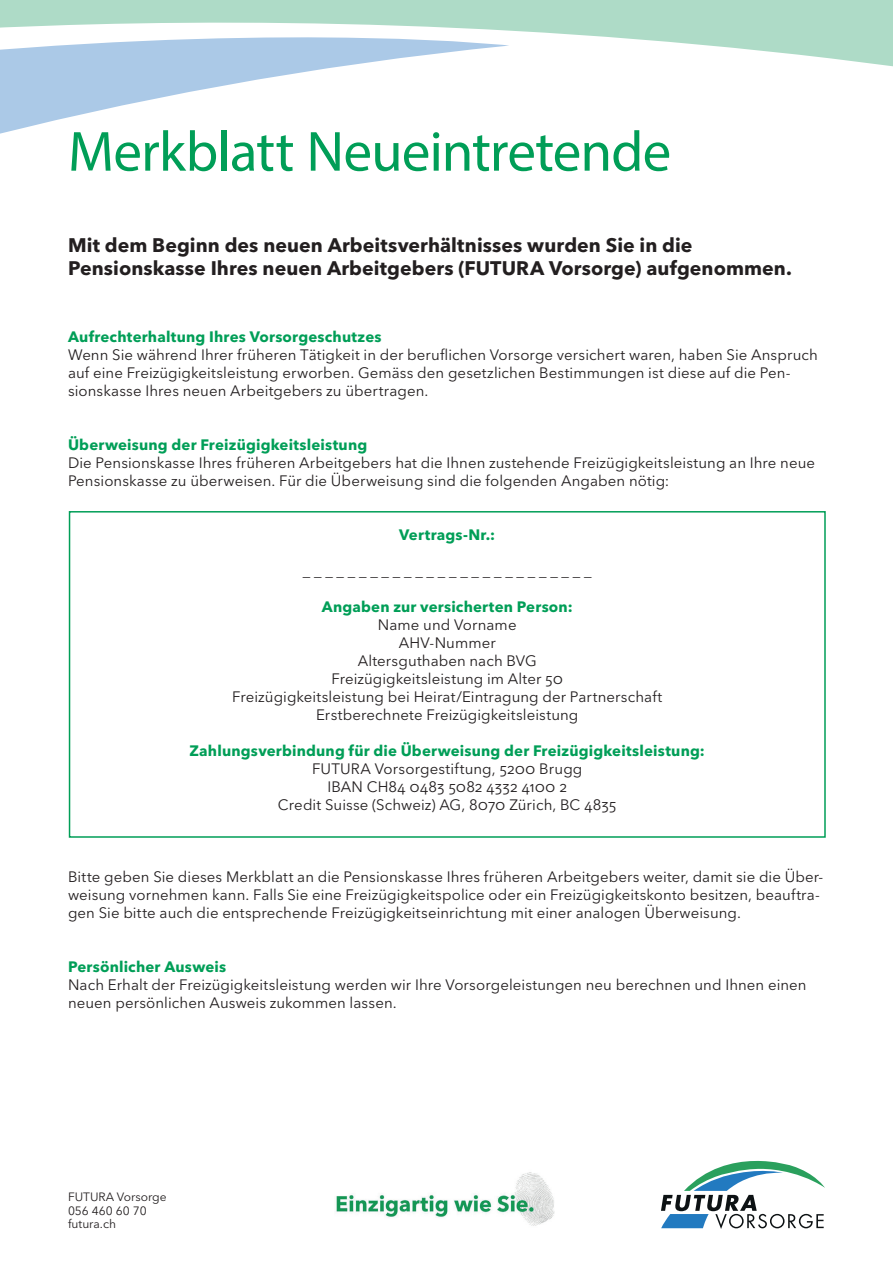
<style>
.page{position:relative;width:893px;height:1263px;background:#fff}
.page>*{position:absolute;margin:0;border:0;box-sizing:border-box;transform-origin:0 0}
.Titel{font:57px "Myriad Pro";letter-spacing:-.015em;color:#009e57}
.Leadtext{font:700 19.5px/22.5px "Avenir Next LT Pro";letter-spacing:.005em;color:#231f20}
.Grundtext{font:15px/18px "Avenir Next LT Pro";letter-spacing:.005em;color:#231f20}
.Grundtext-2{font:700 15px "Avenir Next LT Pro";letter-spacing:.01em;color:#009e57}
.t1{font:12px/13.5px "Avenir Next LT Pro";color:#231f20}
</style>
<div class="page">
<svg style="left:0;top:72px;width:304px;height:62px"></svg>
<svg style="left:0;top:0;width:893px;height:72px"></svg>
<svg style="left:661px;top:1160px;width:164px;height:69px"></svg>
<img style="left:336px;top:1172px;width:219px;height:54px">
<div style="left:69px;top:511px;width:757px;height:327px;border:2px solid #009e57"></div>
<p class="Titel" style="left:68px;top:116px;width:605px">Merkblatt Neueintretende</p>
<p class="Leadtext" style="left:68px;top:234px;width:725px">Mit dem Beginn des neuen Arbeitsverhältnisses wurden Sie in die<br>Pensionskasse Ihres neuen Arbeitgebers (FUTURA Vorsorge) aufgenommen.</p>
<p class="Grundtext-2" style="left:68px;top:328px;width:315px">Aufrechterhaltung Ihres Vorsorgeschutzes</p>
<p class="Grundtext" style="left:68px;top:346px;width:751px">Wenn Sie während Ihrer früheren Tätigkeit in der beruflichen Vorsorge versichert waren, haben Sie Anspruch auf eine Freizügigkeitsleistung erworben. Gemäss den gesetzlichen Bestimmungen ist diese auf die Pen&shy;sionskasse Ihres neuen Arbeitgebers zu übertragen.</p>
<p class="Grundtext-2" style="left:68px;top:436px;width:301px">Überweisung der Freizügigkeitsleistung</p>
<p class="Grundtext" style="left:68px;top:454px;width:749px">Die Pensionskasse Ihres früheren Arbeitgebers hat die Ihnen zustehende Freizügigkeitsleistung an Ihre neue<br>Pensionskasse zu überweisen. Für die Überweisung sind die folgenden Angaben nötig:</p>
<p class="Grundtext-2" style="left:399px;top:526px;width:97px">Vertrags-Nr.:</p>
<p class="Grundtext" style="left:303px;top:562px;width:290px">_ _ _ _ _ _ _ _ _ _ _ _ _ _ _ _ _ _ _ _ _ _ _ _ _ _</p>
<p class="Grundtext-2" style="left:322px;top:598px;width:252px">Angaben zur versicherten Person:</p>
<p class="Grundtext" style="left:378px;top:616px;width:140px">Name und Vorname</p>
<p class="Grundtext" style="left:399px;top:634px;width:98px">AHV-Nummer</p>
<p class="Grundtext" style="left:358px;top:652px;width:180px">Altersguthaben nach BVG</p>
<p class="Grundtext" style="left:331px;top:670px;width:233px">Freizügigkeitsleistung im Alter 50</p>
<p class="Grundtext" style="left:232px;top:688px;width:432px">Freizügigkeitsleistung bei Heirat/Eintragung der Partnerschaft</p>
<p class="Grundtext" style="left:316px;top:706px;width:264px">Erstberechnete Freizügigkeitsleistung</p>
<p class="Grundtext-2" style="left:190px;top:742px;width:517px">Zahlungsverbindung für die Überweisung der Freizügigkeitsleistung:</p>
<p class="Grundtext" style="left:312px;top:760px;width:272px">FUTURA Vorsorgestiftung, 5200 Brugg</p>
<p class="Grundtext" style="left:278px;top:778px;width:340px;text-align:center">IBAN CH84 0483 5082 4332 4100 2<br>Credit Suisse (Schweiz) AG, 8070 Zürich, BC 4835</p>
<p class="Grundtext" style="left:68px;top:868px;width:757px">Bitte geben Sie dieses Merkblatt an die Pensionskasse Ihres früheren Arbeitgebers weiter, damit sie die Über&shy;weisung vornehmen kann. Falls Sie eine Freizügigkeitspolice oder ein Freizügigkeitskonto besitzen, beauftra&shy;gen Sie bitte auch die entsprechende Freizügigkeitseinrichtung mit einer analogen Überweisung.</p>
<p class="Grundtext-2" style="left:68px;top:958px;width:160px">Persönlicher Ausweis</p>
<p class="Grundtext" style="left:68px;top:976px;width:740px">Nach Erhalt der Freizügigkeitsleistung werden wir Ihre Vorsorgeleistungen neu berechnen und Ihnen einen neuen persönlichen Ausweis zukommen lassen.</p>
<p class="t1" style="left:68px;top:1190px;width:100px">FUTURA Vorsorge<br>056 460 60 70 futura.ch</p>
</div>
